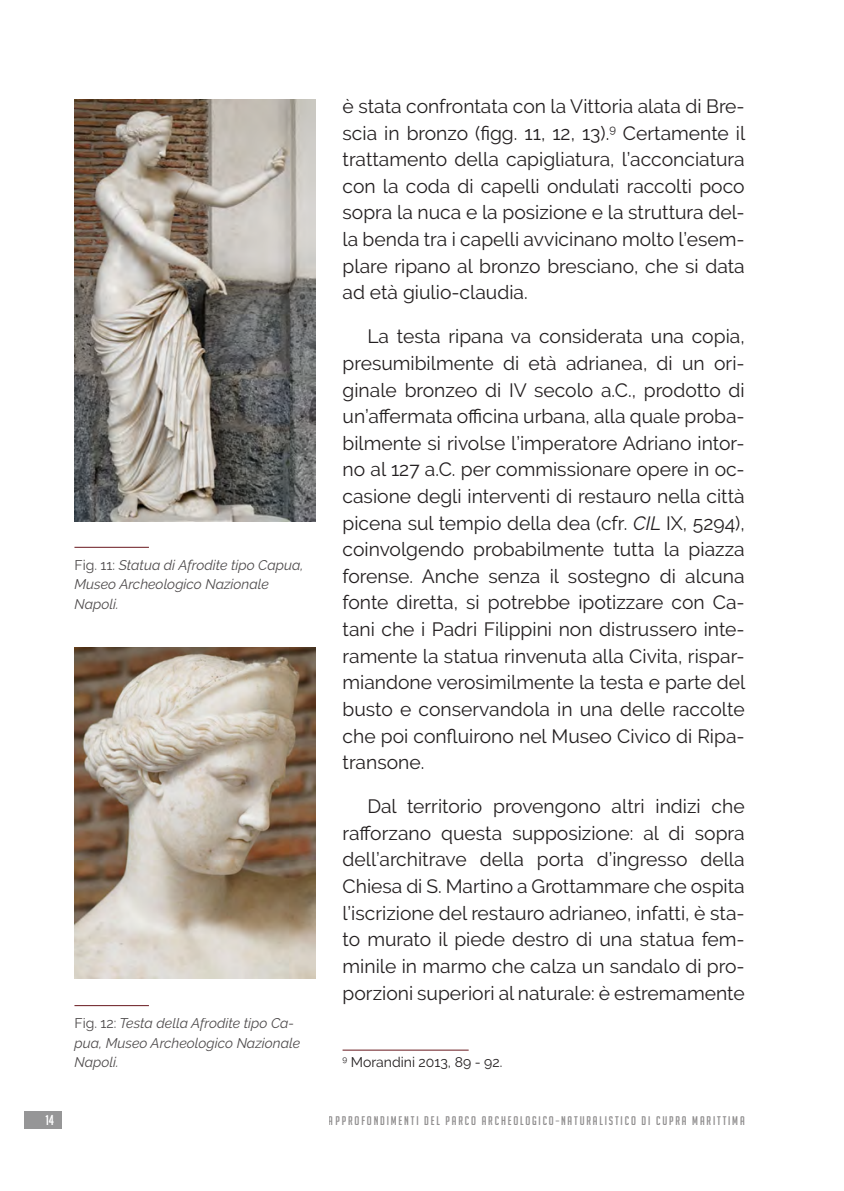
<style>
.page{position:relative;width:844px;height:1191px;background:#fff}
.page>*{position:absolute;margin:0;border:0;box-sizing:border-box;transform-origin:0 0}
.t1{font:19.25px/26.6px "Raleway";color:#231f20;text-align:justify}
.t2{font:italic 14px/19.2px "Raleway";color:#231f20}
.t3{font:14px "Raleway";color:#231f20}
.t4{font:14px "Big Noodle Titling";color:#fff}
.t5{font:12.25px "Big Noodle Titling";letter-spacing:.15em;color:#231f20}
.s1{font-style:normal}
.s2{font-style:italic}
</style>
<div class="page">
<div style="left:25px;top:1111px;width:37px;height:18px;background:#969697"></div>
<hr style="left:342px;top:1049px;width:126px;height:1px;background:#68171d">
<img style="left:74px;top:99px;width:242px;height:422px">
<img style="left:74px;top:647px;width:242px;height:331px">
<hr style="left:74px;top:1005px;width:75px;height:1px;background:#68171d">
<hr style="left:74px;top:547px;width:75px;height:1px;background:#68171d">
<p class="t2" style="left:74px;top:555px;width:231px"><span class="s1">Fig. 11:</span> Statua di Afrodite tipo Capua,<br>Museo Archeologico Nazionale<br>Napoli.</p>
<p class="t2" style="left:74px;top:1013px;width:227px"><span class="s1">Fig. 12:</span> Testa della Afrodite tipo Ca&shy;pua, Museo Archeologico Nazionale<br>Napoli.</p>
<p class="t1" style="left:342px;top:93px;width:404px">è stata confrontata con la Vittoria alata di Bre&shy;scia in bronzo (figg. 11, 12, 13).<sup>9</sup> Certamente il trattamento della capigliatura, l’acconciatura con la coda di capelli ondulati raccolti poco sopra la nuca e la posizione e la struttura del&shy;la benda tra i capelli avvicinano molto l’esem&shy;plare ripano al bronzo bresciano, che si data ad età giulio-claudia.</p>
<p class="t1" style="left:342px;top:323px;width:404px;text-indent:25px">La testa ripana va considerata una copia, presumibilmente di età adrianea, di un ori&shy;ginale bronzeo di IV secolo a.C., prodotto di un’affermata officina urbana, alla quale proba&shy;bilmente si rivolse l’imperatore Adriano intor&shy;no al 127 a.C. per commissionare opere in oc&shy;casione degli interventi di restauro nella città picena sul tempio della dea (cfr. <span class="s2">CIL</span> IX, 5294), coinvolgendo probabilmente tutta la piazza forense. Anche senza il sostegno di alcuna fonte diretta, si potrebbe ipotizzare con Ca&shy;tani che i Padri Filippini non distrussero inte&shy;ramente la statua rinvenuta alla Civita, rispar&shy;miandone verosimilmente la testa e parte del busto e conservandola in una delle raccolte che poi confluirono nel Museo Civico di Ripa&shy;transone.</p>
<p class="t1" style="left:342px;top:793px;width:403px;text-indent:25px">Dal territorio provengono altri indizi che rafforzano questa supposizione: al di sopra dell’architrave della porta d’ingresso della Chiesa di S. Martino a Grottammare che ospita l’iscrizione del restauro adrianeo, infatti, è sta&shy;to murato il piede destro di una statua fem&shy;minile in marmo che calza un sandalo di pro&shy;porzioni superiori al naturale: è estremamente</p>
<p class="t3" style="left:342px;top:1053px;width:161px"><sup>9</sup> Morandini 2013, 89 - 92.</p>
<p class="t4" style="left:45px;top:1112px;width:10px">14</p>
<p class="t5" style="left:329px;top:1113px;width:417px">APPROFONDIMENTI DEL PARCO ARCHEOLOGICO–NATURALISTICO DI CUPRA MARITTIMA</p>
</div>
